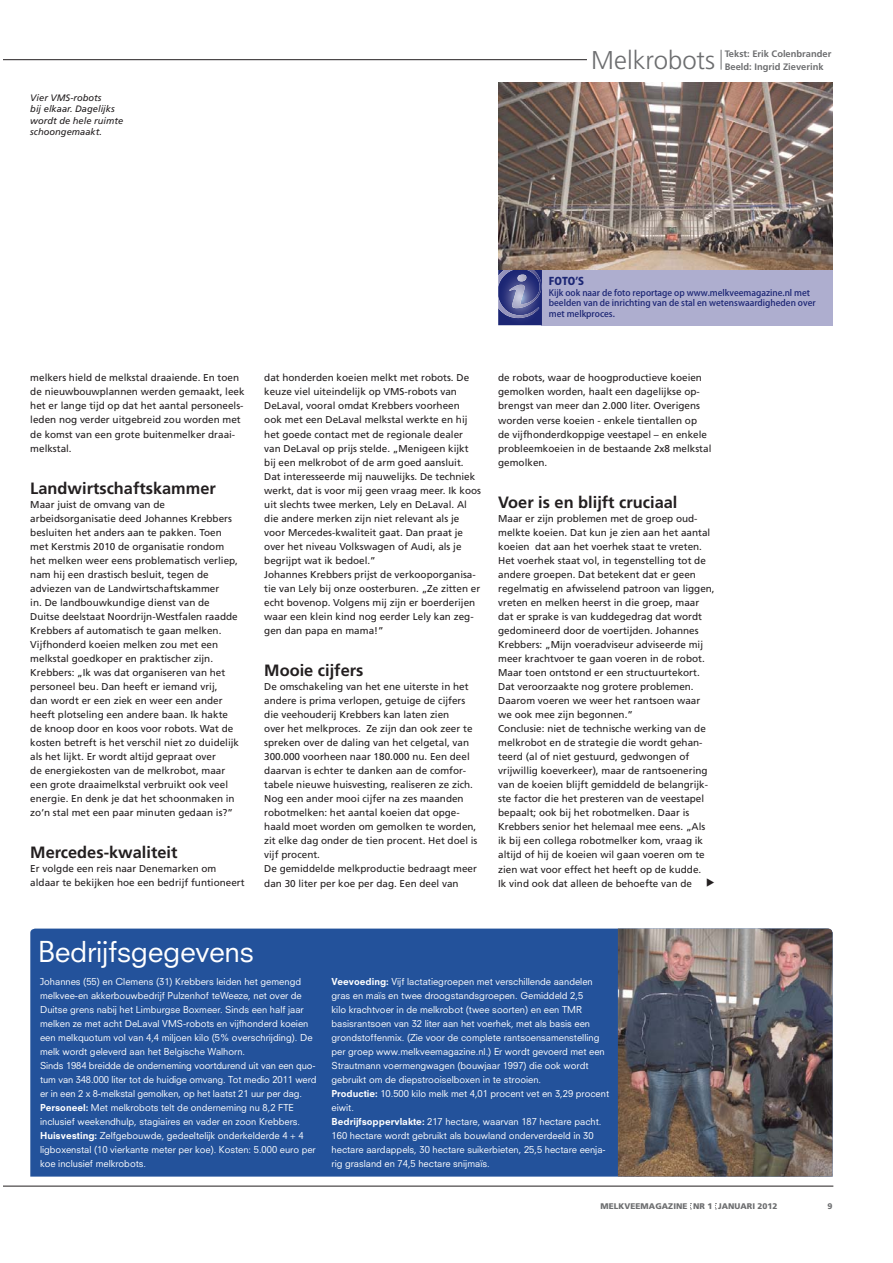
<style>
.page{position:relative;width:893px;height:1263px;background:#fff}
.page>*{position:absolute;margin:0;border:0;box-sizing:border-box;transform-origin:0 0}
.t1{font:28.05px "Neuzeit SLT Std";letter-spacing:-.01em;color:#fff}
.t2{font:300 25.65px "Frutiger LT Std";color:#6d6e70}
.t3{font:700 16.35px "Frutiger LT Std";color:#231f20}
.t4{font:10.5px "Koz Go Pro Heavy 90 msp RKSJ H";color:#1c2674}
.t5{font:9.9px/14.1px "Frutiger LT Std";color:#231f20}
.t6{font:9.3px/14.1px "Neuzeit SLT Std";color:#fff}
.t7{font:italic 9.3px/11.2px "Frutiger LT Std";color:#231f20}
.t8{font:700 9.3px/12.6px "Frutiger LT Std";color:#6d6e70}
.t9{font:8.7px/10.5px "Koz Go Pro Medium 90 msp RKSJ H";color:#1c2674}
.t10{font:900 8.25px "Frutiger LT Std";letter-spacing:.01em;color:#6d6e70}
.s1{font-weight:800}
</style>
<div class="page">
<svg style="left:721px;top:50px;width:1px;height:20px"></svg>
<hr style="left:4px;top:59px;width:583px;height:1px;background:#231f20">
<div style="left:30px;top:929px;width:588px;height:248px;background:#23529b"></div>
<img style="left:618px;top:929px;width:214px;height:248px">
<hr style="left:4px;top:1186px;width:829px;height:1px;background:#231f20">
<div style="left:541px;top:269px;width:291px;height:56px;background:#aeaecf"></div>
<svg style="left:498px;top:269px;width:44px;height:56px;background:#4d538f"></svg>
<img style="left:498px;top:83px;width:334px;height:186px">
<p class="t7" style="left:30px;top:93px;width:95px">Vier VMS-robots<br>bij elkaar. Dagelijks wordt de hele ruimte schoongemaakt.</p>
<h2 class="t2" style="left:591px;top:49px;width:125px">Melkrobots</h2>
<p class="t8" style="left:725px;top:48px;width:108px">Tekst: Erik Colenbrander<br>Beeld: Ingrid Zieverink</p>
<p class="t4" style="left:549px;top:277px;width:37px">FOTOʼS</p>
<p class="t9" style="left:549px;top:288px;width:268px">Kijk ook naar de foto reportage op www.melkveemagazine.nl met beelden van de inrichting van de stal en wetenswaardigheden over met melkproces.</p>
<p class="t5" style="left:30px;top:371px;width:216px">melkers hield de melkstal draaiende. En toen de nieuwbouwplannen werden gemaakt, leek het er lange tijd op dat het aantal personeels&shy;leden nog verder uitgebreid zou worden met de komst van een grote buitenmelker draai&shy;melkstal.</p>
<h3 class="t3" style="left:30px;top:481px;width:187px">Landwirtschaftskammer</h3>
<p class="t5" style="left:30px;top:498px;width:210px">Maar juist de omvang van de arbeidsorganisatie deed Johannes Krebbers besluiten het anders aan te pakken. Toen met Kerstmis 2010 de organisatie rondom het melken weer eens problematisch verliep, nam hij een drastisch besluit, tegen de adviezen van de Landwirtschaftskammer<br>in. De landbouwkundige dienst van de Duitse deelstaat Noordrijn-Westfalen raadde Krebbers af automatisch te gaan melken.<br>Vijfhonderd koeien melken zou met een melkstal goedkoper en praktischer zijn.<br>Krebbers: „Ik was dat organiseren van het personeel beu. Dan heeft er iemand vrij,<br>dan wordt er een ziek en weer een ander heeft plotseling een andere baan. Ik hakte de knoop door en koos voor robots. Wat de kosten betreft is het verschil niet zo duidelijk als het lijkt. Er wordt altijd gepraat over<br>de energiekosten van de melkrobot, maar een grote draaimelkstal verbruikt ook veel energie. En denk je dat het schoonmaken in zo’n stal met een paar minuten gedaan is?”</p>
<h3 class="t3" style="left:30px;top:846px;width:149px">Mercedes-kwaliteit</h3>
<p class="t5" style="left:30px;top:862px;width:216px">Er volgde een reis naar Denemarken om aldaar te bekijken hoe een bedrijf funtioneert</p>
<p class="t5" style="left:264px;top:371px;width:218px">dat honderden koeien melkt met robots. De keuze viel uiteindelijk op VMS-robots van DeLaval, vooral omdat Krebbers voorheen<br>ook met een DeLaval melkstal werkte en hij het goede contact met de regionale dealer van DeLaval op prijs stelde. „Menigeen kijkt bij een melkrobot of de arm goed aansluit.<br>Dat interesseerde mij nauwelijks. De techniek werkt, dat is voor mij geen vraag meer. Ik koos uit slechts twee merken, Lely en DeLaval. Al die andere merken zijn niet relevant als je voor Mercedes-kwaliteit gaat. Dan praat je over het niveau Volkswagen of Audi, als je begrijpt wat ik bedoel.”<br>Johannes Krebbers prijst de verkooporganisa&shy;tie van Lely bij onze oosterburen. „Ze zitten er echt bovenop. Volgens mij zijn er boerderijen waar een klein kind nog eerder Lely kan zeg&shy;gen dan papa en mama!”</p>
<h3 class="t3" style="left:264px;top:663px;width:101px">Mooie cijfers</h3>
<p class="t5" style="left:264px;top:680px;width:215px">De omschakeling van het ene uiterste in het andere is prima verlopen, getuige de cijfers die veehouderij Krebbers kan laten zien<br>over het melkproces. Ze zijn dan ook zeer te spreken over de daling van het celgetal, van 300.000 voorheen naar 180.000 nu. Een deel daarvan is echter te danken aan de comfor&shy;tabele nieuwe huisvesting, realiseren ze zich.<br>Nog een ander mooi cijfer na zes maanden robotmelken: het aantal koeien dat opge&shy;haald moet worden om gemolken te worden, zit elke dag onder de tien procent. Het doel is vijf procent.<br>De gemiddelde melkproductie bedraagt meer dan 30 liter per koe per dag. Een deel van</p>
<p class="t5" style="left:498px;top:371px;width:215px">de robots, waar de hoogproductieve koeien gemolken worden, haalt een dagelijkse op&shy;brengst van meer dan 2.000 liter. Overigens worden verse koeien - enkele tientallen op<br>de vijfhonderdkoppige veestapel – en enkele probleemkoeien in de bestaande 2x8 melkstal gemolken.</p>
<h3 class="t3" style="left:498px;top:495px;width:181px">Voer is en blijft cruciaal</h3>
<p class="t5" style="left:498px;top:512px;width:218px">Maar er zijn problemen met de groep oud&shy;melkte koeien. Dat kun je zien aan het aantal koeien dat aan het voerhek staat te vreten.<br>Het voerhek staat vol, in tegenstelling tot de andere groepen. Dat betekent dat er geen regelmatig en afwisselend patroon van liggen, vreten en melken heerst in die groep, maar dat er sprake is van kuddegedrag dat wordt gedomineerd door de voertijden. Johannes Krebbers: „Mijn voeradviseur adviseerde mij meer krachtvoer te gaan voeren in de robot.<br>Maar toen ontstond er een structuurtekort.<br>Dat veroorzaakte nog grotere problemen.<br>Daarom voeren we weer het rantsoen waar we ook mee zijn begonnen.”<br>Conclusie: niet de technische werking van de melkrobot en de strategie die wordt gehan&shy;teerd (al of niet gestuurd, gedwongen of vrijwillig koeverkeer), maar de rantsoenering van de koeien blijft gemiddeld de belangrijk&shy;ste factor die het presteren van de veestapel bepaalt; ook bij het robotmelken. Daar is Krebbers senior het helemaal mee eens. „Als ik bij een collega robotmelker kom, vraag ik altijd of hij de koeien wil gaan voeren om te zien wat voor effect het heeft op de kudde.<br>Ik vind ook dat alleen de behoefte van de</p>
<h1 class="t1" style="left:38px;top:940px;width:217px">Bedrijfsgegevens</h1>
<p class="t6" style="left:40px;top:975px;width:278px">Johannes (55) en Clemens (31) Krebbers leiden het gemengd melkvee-en akkerbouwbedrijf Pulzenhof teWeeze, net over de Duitse grens nabij het Limburgse Boxmeer. Sinds een half jaar melken ze met acht DeLaval VMS-robots en vijfhonderd koeien een melkquotum vol van 4,4 miljoen kilo (5% overschrijding). De melk wordt geleverd aan het Belgische Walhorn.<br>Sinds 1984 breidde de onderneming voortdurend uit van een quo&shy;tum van 348.000 liter tot de huidige omvang. Tot medio 2011 werd er in een 2 x 8-melkstal gemolken, op het laatst 21 uur per dag.<br><span class="s1">Personeel:</span> Met melkrobots telt de onderneming nu 8,2 FTE inclusief weekendhulp, stagiaires en vader en zoon Krebbers.<br><span class="s1">Huisvesting:</span> Zelfgebouwde, gedeeltelijk onderkelderde 4 + 4 ligboxenstal (10 vierkante meter per koe). Kosten: 5.000 euro per koe inclusief melkrobots.</p>
<p class="t6" style="left:332px;top:975px;width:279px"><span class="s1">Veevoeding:</span> Vijf lactatiegroepen met verschillende aandelen gras en maïs en twee droogstandsgroepen. Gemiddeld 2,5<br>kilo krachtvoer in de melkrobot (twee soorten) en een TMR basisrantsoen van 32 liter aan het voerhek, met als basis een grondstoffenmix. (Zie voor de complete rantsoensamenstelling per groep www.melkveemagazine.nl.) Er wordt gevoerd met een Strautmann voermengwagen (bouwjaar 1997) die ook wordt gebruikt om de diepstrooiselboxen in te strooien.<br><span class="s1">Productie:</span> 10.500 kilo melk met 4,01 procent vet en 3,29 procent eiwit.<br><span class="s1">Bedrijfsoppervlakte:</span> 217 hectare, waarvan 187 hectare pacht.<br>160 hectare wordt gebruikt als bouwland onderverdeeld in 30 hectare aardappels, 30 hectare suikerbieten, 25,5 hectare eenja&shy;rig grasland en 74,5 hectare snijmaïs.</p>
<p class="t10" style="left:600px;top:1203px;width:179px">MELKVEEMAGAZINE NR 1 JANUARI 2012</p>
<p class="t10" style="left:827px;top:1203px;width:7px">9</p>
</div>
